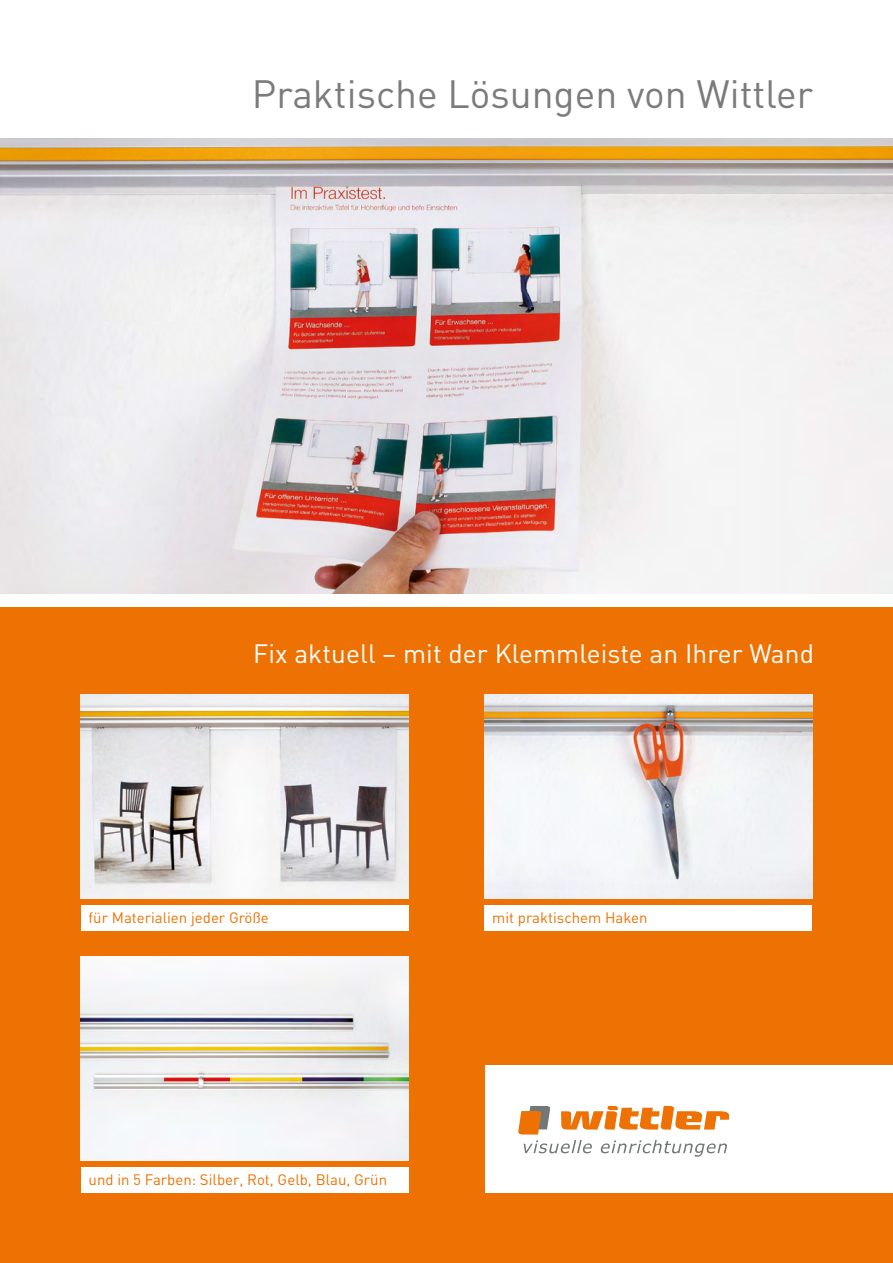
<style>
.page{position:relative;width:893px;height:1263px;background:#fff}
.page>*{position:absolute;margin:0;border:0;box-sizing:border-box;transform-origin:0 0}
.t1{font:39px "DIN";color:#7c7b7b}
.t2{font:26.25px "DIN";letter-spacing:.005em;color:#fff}
.t3{font:15px "DIN";color:#ee7203}
</style>
<div class="page">
<div style="left:0;top:607px;width:893px;height:656px;background:#ee7203"></div>
<img style="left:0;top:139px;width:893px;height:455px">
<div style="left:485px;top:1065px;width:408px;height:128px;background:#fff"></div>
<svg style="left:561px;top:1106px;width:168px;height:23px"></svg>
<svg style="left:518px;top:1106px;width:32px;height:28px"></svg>
<svg style="left:524px;top:1140px;width:68px;height:13px"></svg>
<svg style="left:601px;top:1140px;width:126px;height:17px"></svg>
<img style="left:81px;top:694px;width:327px;height:204px">
<img style="left:81px;top:956px;width:327px;height:204px">
<img style="left:485px;top:694px;width:327px;height:204px">
<div style="left:81px;top:906px;width:327px;height:25px;background:#fff"></div>
<div style="left:81px;top:1167px;width:327px;height:26px;background:#fff"></div>
<div style="left:485px;top:906px;width:327px;height:25px;background:#fff"></div>
<h1 class="t1" style="left:252px;top:69px;width:563px">Praktische Lösungen von Wittler</h1>
<h2 class="t2" style="left:253px;top:638px;width:562px">Fix aktuell – mit der Klemmleiste an Ihrer Wand</h2>
<p class="t3" style="left:89px;top:908px;width:182px">für Materialien jeder Größe</p>
<p class="t3" style="left:89px;top:1170px;width:300px">und in 5 Farben: Silber, Rot, Gelb, Blau, Grün</p>
<p class="t3" style="left:492px;top:908px;width:157px">mit praktischem Haken</p>
</div>
